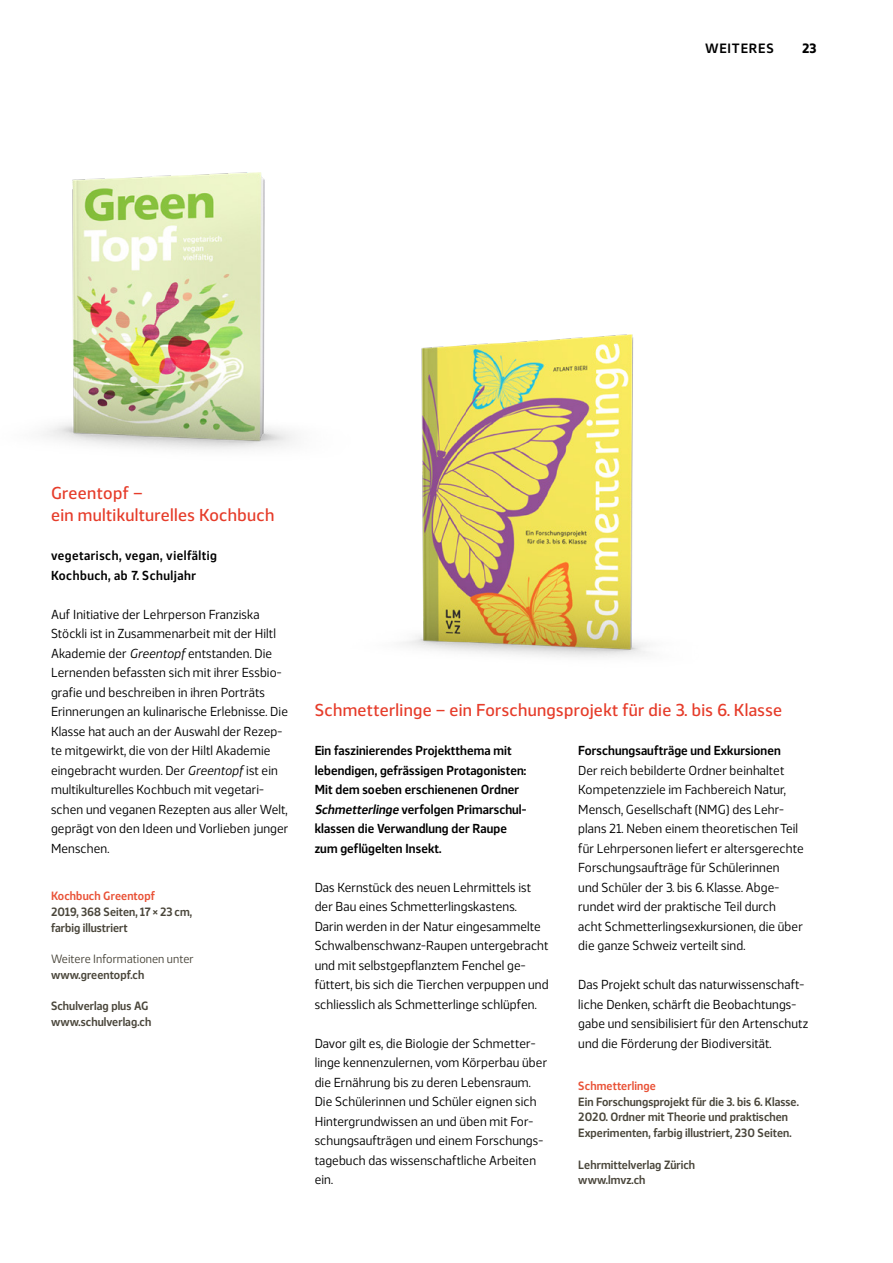
<style>
.page{position:relative;width:893px;height:1263px;background:#fff}
.page>*{position:absolute;margin:0;border:0;box-sizing:border-box;transform-origin:0 0}
.MAG_Titel_11_5_rot{font:500 17.25px/22.5px "Webnar";letter-spacing:.02em;color:#e63c2a}
.t1{font:600 13.5px "Webnar";letter-spacing:.06em;color:#000}
.t2{font:700 13.5px "Webnar";color:#000}
.MAG_GS{font:13.05px/19.5px "Webnar";letter-spacing:.01em;color:#000}
.MAG_UT{font:600 13.05px/19.5px "Webnar";letter-spacing:.01em;color:#000}
.MAG_Lead{font:600 13.05px "Webnar";letter-spacing:.04em;color:#000}
.MAG_Artikel{font:600 12px/15.8px "Webnar";letter-spacing:.005em;color:#4a463b}
.MAG_Artikel_Titel{font:600 12px "Webnar";letter-spacing:.01em;color:#e95237}
.MAG_Artikel_ilz{font:12px "Webnar";letter-spacing:.005em;color:#4a463b}
.s1{font-style:italic}
</style>
<div class="page">
<img style="left:43px;top:173px;width:252px;height:277px">
<img style="left:403px;top:334px;width:244px;height:324px">
<p class="t1" style="left:705px;top:38px;width:70px">WEITERES</p>
<p class="t2" style="left:802px;top:38px;width:16px">23</p>
<p class="MAG_Titel_11_5_rot" style="left:51px;top:480px;width:225px">Greentopf –<br>ein multikulturelles Kochbuch</p>
<p class="MAG_Lead" style="left:51px;top:546px;width:167px">vegetarisch, vegan, vielfältig</p>
<p class="MAG_Lead" style="left:51px;top:565px;width:147px">Kochbuch, ab 7. Schuljahr</p>
<p class="MAG_GS" style="left:51px;top:603px;width:239px">Auf Initiative der Lehrperson Franziska Stöckli ist in Zusammenarbeit mit der Hiltl Akademie der <span class="s1">Greentopf</span> entstanden. Die Lernenden befassten sich mit ihrer Essbio&shy;grafie und beschreiben in ihren Porträts Erinnerungen an kulinarische Erlebnisse. Die Klasse hat auch an der Auswahl der Rezep&shy;te mitgewirkt, die von der Hiltl Akademie eingebracht wurden. Der <span class="s1">Greentopf</span> ist ein multikulturelles Kochbuch mit vegetari&shy;schen und veganen Rezepten aus aller Welt, geprägt von den Ideen und Vorlieben junger Menschen.</p>
<p class="MAG_Artikel_Titel" style="left:51px;top:886px;width:106px">Kochbuch Greentopf</p>
<p class="MAG_Artikel" style="left:51px;top:903px;width:142px">2019, 368 Seiten, 17 × 23 cm, farbig illustriert</p>
<p class="MAG_Artikel_ilz" style="left:51px;top:950px;width:144px">Weitere Informationen unter</p>
<p class="MAG_Artikel" style="left:51px;top:966px;width:95px">www.greentopf.ch</p>
<p class="MAG_Artikel" style="left:51px;top:997px;width:99px">Schulverlag plus AG</p>
<p class="MAG_Artikel" style="left:51px;top:1013px;width:102px">www.schulverlag.ch</p>
<p class="MAG_Titel_11_5_rot" style="left:315px;top:698px;width:469px">Schmetterlinge – ein Forschungsprojekt für die 3. bis 6. Klasse</p>
<p class="MAG_UT" style="left:315px;top:740px;width:213px">Ein faszinierendes Projektthema mit lebendigen, gefrässigen Protagonisten:<br>Mit dem soeben erschienenen Ordner <span class="s1">Schmetterlinge</span> verfolgen Primarschul&shy;klassen die Verwandlung der Raupe zum geflügelten Insekt.</p>
<p class="MAG_GS" style="left:315px;top:876px;width:236px">Das Kernstück des neuen Lehrmittels ist der Bau eines Schmetterlingskastens.<br>Darin werden in der Natur eingesammelte Schwalbenschwanz-Raupen untergebracht und mit selbstgepflanztem Fenchel ge&shy;füttert, bis sich die Tierchen verpuppen und schliesslich als Schmetterlinge schlüpfen.</p>
<p class="MAG_GS" style="left:315px;top:1032px;width:234px">Davor gilt es, die Biologie der Schmetter&shy;linge kennenzulernen, vom Körperbau über die Ernährung bis zu deren Lebensraum.<br>Die Schülerinnen und Schüler eignen sich Hintergrundwissen an und üben mit For&shy;schungsaufträgen und einem Forschungs&shy;tagebuch das wissenschaftliche Arbeiten ein.</p>
<p class="MAG_UT" style="left:578px;top:740px;width:204px">Forschungsaufträge und Exkursionen</p>
<p class="MAG_GS" style="left:578px;top:759px;width:227px">Der reich bebilderte Ordner beinhaltet Kompetenzziele im Fachbereich Natur, Mensch, Gesellschaft (NMG) des Lehr&shy;plans 21. Neben einem theoretischen Teil für Lehrpersonen liefert er altersgerechte Forschungsaufträge für Schülerinnen<br>und Schüler der 3. bis 6. Klasse. Abge&shy;rundet wird der praktische Teil durch<br>acht Schmetterlingsexkursionen, die über die ganze Schweiz verteilt sind.</p>
<p class="MAG_GS" style="left:578px;top:974px;width:231px">Das Projekt schult das naturwissenschaft&shy;liche Denken, schärft die Beobachtungs&shy;gabe und sensibilisiert für den Artenschutz und die Förderung der Biodiversität.</p>
<p class="MAG_Artikel_Titel" style="left:578px;top:1076px;width:79px">Schmetterlinge</p>
<p class="MAG_Artikel" style="left:578px;top:1092px;width:222px">Ein Forschungsprojekt für die 3. bis 6. Klasse.<br>2020. Ordner mit Theorie und praktischen<br>Experimenten, farbig illustriert, 230 Seiten.</p>
<p class="MAG_Artikel" style="left:578px;top:1155px;width:118px">Lehrmittelverlag Zürich</p>
<p class="MAG_Artikel" style="left:578px;top:1171px;width:69px">www.lmvz.ch</p>
</div>
